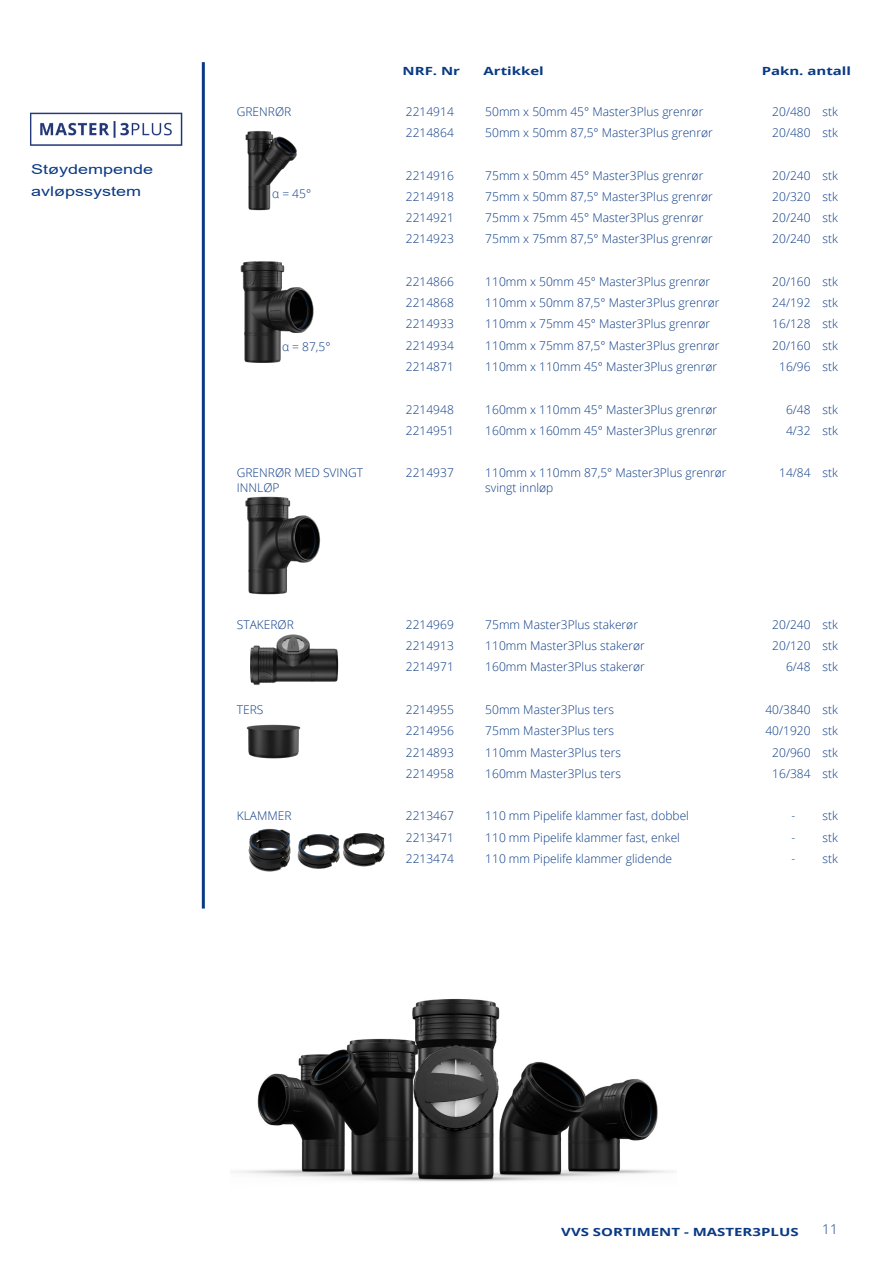
<style>
.page{position:relative;width:893px;height:1263px;background:#fff}
.page>*{position:absolute;margin:0;border:0;box-sizing:border-box;transform-origin:0 0}
.t1{font:13.5px/21.6px "Arial";color:#0a3a84;scale:1.33 1}
.t2{font:300 13.5px "Open Sans";color:#0a3a84}
.Page_Description{font:300 12px/14.4px "Open Sans";color:#0a3a84}
.t3{font:700 11.25px "Open Sans";color:#0a3a84;scale:1.33 1}
</style>
<div class="page">
<hr style="left:202px;top:62px;width:3px;height:846px;background:#0a3a84">
<img style="left:245px;top:131px;width:52px;height:80px">
<img style="left:240px;top:261px;width:74px;height:102px">
<img style="left:245px;top:496px;width:76px;height:99px">
<img style="left:250px;top:634px;width:89px;height:51px">
<img style="left:247px;top:724px;width:54px;height:35px">
<img style="left:248px;top:828px;width:43px;height:44px">
<img style="left:297px;top:834px;width:43px;height:35px">
<img style="left:343px;top:833px;width:42px;height:34px">
<img style="left:236px;top:998px;width:438px;height:184px">
<img style="left:30px;top:112px;width:153px;height:34px">
<p class="t1" style="left:31px;top:159px;width:93px">Støydempende avløpssystem</p>
<p class="t3" style="left:403px;top:63px;width:45px">NRF. Nr</p>
<p class="t3" style="left:484px;top:63px;width:47px">Artikkel</p>
<p class="t3" style="left:762px;top:63px;width:69px">Pakn. antall</p>
<p class="Page_Description" style="left:237px;top:104px;width:56px">GRENRØR</p>
<p class="Page_Description" style="left:406px;top:104px;width:49px">2214914</p>
<p class="Page_Description" style="left:485px;top:104px;width:220px">50mm x 50mm 45° Master3Plus grenrør</p>
<p class="Page_Description" style="left:772px;top:104px;width:40px">20/480</p>
<p class="Page_Description" style="left:823px;top:104px;width:17px">stk</p>
<p class="Page_Description" style="left:406px;top:125px;width:49px">2214864</p>
<p class="Page_Description" style="left:485px;top:125px;width:229px">50mm x 50mm 87,5° Master3Plus grenrør</p>
<p class="Page_Description" style="left:772px;top:125px;width:40px">20/480</p>
<p class="Page_Description" style="left:823px;top:125px;width:17px">stk</p>
<p class="Page_Description" style="left:406px;top:168px;width:49px">2214916</p>
<p class="Page_Description" style="left:485px;top:168px;width:220px">75mm x 50mm 45° Master3Plus grenrør</p>
<p class="Page_Description" style="left:772px;top:168px;width:40px">20/240</p>
<p class="Page_Description" style="left:823px;top:168px;width:17px">stk</p>
<p class="Page_Description" style="left:406px;top:189px;width:49px">2214918</p>
<p class="Page_Description" style="left:485px;top:189px;width:229px">75mm x 50mm 87,5° Master3Plus grenrør</p>
<p class="Page_Description" style="left:772px;top:189px;width:40px">20/320</p>
<p class="Page_Description" style="left:823px;top:189px;width:17px">stk</p>
<p class="Page_Description" style="left:406px;top:210px;width:49px">2214921</p>
<p class="Page_Description" style="left:485px;top:210px;width:220px">75mm x 75mm 45° Master3Plus grenrør</p>
<p class="Page_Description" style="left:772px;top:210px;width:40px">20/240</p>
<p class="Page_Description" style="left:823px;top:210px;width:17px">stk</p>
<p class="Page_Description" style="left:406px;top:231px;width:49px">2214923</p>
<p class="Page_Description" style="left:485px;top:231px;width:229px">75mm x 75mm 87,5° Master3Plus grenrør</p>
<p class="Page_Description" style="left:772px;top:231px;width:40px">20/240</p>
<p class="Page_Description" style="left:823px;top:231px;width:17px">stk</p>
<p class="Page_Description" style="left:406px;top:274px;width:49px">2214866</p>
<p class="Page_Description" style="left:485px;top:274px;width:226px">110mm x 50mm 45° Master3Plus grenrør</p>
<p class="Page_Description" style="left:772px;top:274px;width:40px">20/160</p>
<p class="Page_Description" style="left:823px;top:274px;width:17px">stk</p>
<p class="Page_Description" style="left:406px;top:295px;width:49px">2214868</p>
<p class="Page_Description" style="left:485px;top:295px;width:236px">110mm x 50mm 87,5° Master3Plus grenrør</p>
<p class="Page_Description" style="left:772px;top:295px;width:40px">24/192</p>
<p class="Page_Description" style="left:823px;top:295px;width:17px">stk</p>
<p class="Page_Description" style="left:406px;top:317px;width:49px">2214933</p>
<p class="Page_Description" style="left:485px;top:317px;width:226px">110mm x 75mm 45° Master3Plus grenrør</p>
<p class="Page_Description" style="left:772px;top:317px;width:40px">16/128</p>
<p class="Page_Description" style="left:823px;top:317px;width:17px">stk</p>
<p class="Page_Description" style="left:406px;top:338px;width:49px">2214934</p>
<p class="Page_Description" style="left:485px;top:338px;width:236px">110mm x 75mm 87,5° Master3Plus grenrør</p>
<p class="Page_Description" style="left:772px;top:338px;width:40px">20/160</p>
<p class="Page_Description" style="left:823px;top:338px;width:17px">stk</p>
<p class="Page_Description" style="left:406px;top:359px;width:49px">2214871</p>
<p class="Page_Description" style="left:485px;top:359px;width:233px">110mm x 110mm 45° Master3Plus grenrør</p>
<p class="Page_Description" style="left:779px;top:359px;width:33px">16/96</p>
<p class="Page_Description" style="left:823px;top:359px;width:17px">stk</p>
<p class="Page_Description" style="left:406px;top:402px;width:49px">2214948</p>
<p class="Page_Description" style="left:485px;top:402px;width:233px">160mm x 110mm 45° Master3Plus grenrør</p>
<p class="Page_Description" style="left:786px;top:402px;width:26px">6/48</p>
<p class="Page_Description" style="left:823px;top:402px;width:17px">stk</p>
<p class="Page_Description" style="left:406px;top:423px;width:49px">2214951</p>
<p class="Page_Description" style="left:485px;top:423px;width:233px">160mm x 160mm 45° Master3Plus grenrør</p>
<p class="Page_Description" style="left:786px;top:423px;width:26px">4/32</p>
<p class="Page_Description" style="left:823px;top:423px;width:17px">stk</p>
<p class="Page_Description" style="left:237px;top:465px;width:128px">GRENRØR MED SVINGT<br>INNLØP</p>
<p class="Page_Description" style="left:406px;top:465px;width:49px">2214937</p>
<p class="Page_Description" style="left:485px;top:465px;width:243px">110mm x 110mm 87,5° Master3Plus grenrør svingt innløp</p>
<p class="Page_Description" style="left:779px;top:465px;width:33px">14/84</p>
<p class="Page_Description" style="left:823px;top:465px;width:17px">stk</p>
<p class="Page_Description" style="left:272px;top:187px;width:41px">α = 45°</p>
<p class="Page_Description" style="left:282px;top:339px;width:50px">α = 87,5°</p>
<p class="Page_Description" style="left:237px;top:617px;width:59px">STAKERØR</p>
<p class="Page_Description" style="left:406px;top:617px;width:49px">2214969</p>
<p class="Page_Description" style="left:485px;top:617px;width:154px">75mm Master3Plus stakerør</p>
<p class="Page_Description" style="left:772px;top:617px;width:40px">20/240</p>
<p class="Page_Description" style="left:823px;top:617px;width:17px">stk</p>
<p class="Page_Description" style="left:406px;top:638px;width:49px">2214913</p>
<p class="Page_Description" style="left:485px;top:638px;width:161px">110mm Master3Plus stakerør</p>
<p class="Page_Description" style="left:772px;top:638px;width:40px">20/120</p>
<p class="Page_Description" style="left:823px;top:638px;width:17px">stk</p>
<p class="Page_Description" style="left:406px;top:660px;width:49px">2214971</p>
<p class="Page_Description" style="left:485px;top:660px;width:161px">160mm Master3Plus stakerør</p>
<p class="Page_Description" style="left:786px;top:660px;width:26px">6/48</p>
<p class="Page_Description" style="left:823px;top:660px;width:17px">stk</p>
<p class="Page_Description" style="left:237px;top:702px;width:28px">TERS</p>
<p class="Page_Description" style="left:406px;top:702px;width:49px">2214955</p>
<p class="Page_Description" style="left:485px;top:702px;width:130px">50mm Master3Plus ters</p>
<p class="Page_Description" style="left:765px;top:702px;width:47px">40/3840</p>
<p class="Page_Description" style="left:823px;top:702px;width:17px">stk</p>
<p class="Page_Description" style="left:406px;top:723px;width:49px">2214956</p>
<p class="Page_Description" style="left:485px;top:723px;width:130px">75mm Master3Plus ters</p>
<p class="Page_Description" style="left:765px;top:723px;width:47px">40/1920</p>
<p class="Page_Description" style="left:823px;top:723px;width:17px">stk</p>
<p class="Page_Description" style="left:406px;top:745px;width:49px">2214893</p>
<p class="Page_Description" style="left:485px;top:745px;width:137px">110mm Master3Plus ters</p>
<p class="Page_Description" style="left:772px;top:745px;width:40px">20/960</p>
<p class="Page_Description" style="left:823px;top:745px;width:17px">stk</p>
<p class="Page_Description" style="left:406px;top:766px;width:49px">2214958</p>
<p class="Page_Description" style="left:485px;top:766px;width:137px">160mm Master3Plus ters</p>
<p class="Page_Description" style="left:772px;top:766px;width:40px">16/384</p>
<p class="Page_Description" style="left:823px;top:766px;width:17px">stk</p>
<p class="Page_Description" style="left:237px;top:808px;width:56px">KLAMMER</p>
<p class="Page_Description" style="left:406px;top:808px;width:49px">2213467</p>
<p class="Page_Description" style="left:485px;top:808px;width:205px">110 mm Pipelife klammer fast, dobbel</p>
<p class="Page_Description" style="left:791px;top:808px;width:5px">-</p>
<p class="Page_Description" style="left:823px;top:808px;width:17px">stk</p>
<p class="Page_Description" style="left:406px;top:830px;width:49px">2213471</p>
<p class="Page_Description" style="left:485px;top:830px;width:196px">110 mm Pipelife klammer fast, enkel</p>
<p class="Page_Description" style="left:791px;top:830px;width:5px">-</p>
<p class="Page_Description" style="left:823px;top:830px;width:17px">stk</p>
<p class="Page_Description" style="left:406px;top:851px;width:49px">2213474</p>
<p class="Page_Description" style="left:485px;top:851px;width:188px">110 mm Pipelife klammer glidende</p>
<p class="Page_Description" style="left:791px;top:851px;width:5px">-</p>
<p class="Page_Description" style="left:823px;top:851px;width:17px">stk</p>
<p class="t3" style="left:561px;top:1223px;width:180px">VVS SORTIMENT - MASTER3PLUS</p>
<p class="t2" style="left:822px;top:1220px;width:17px">11</p>
</div>
